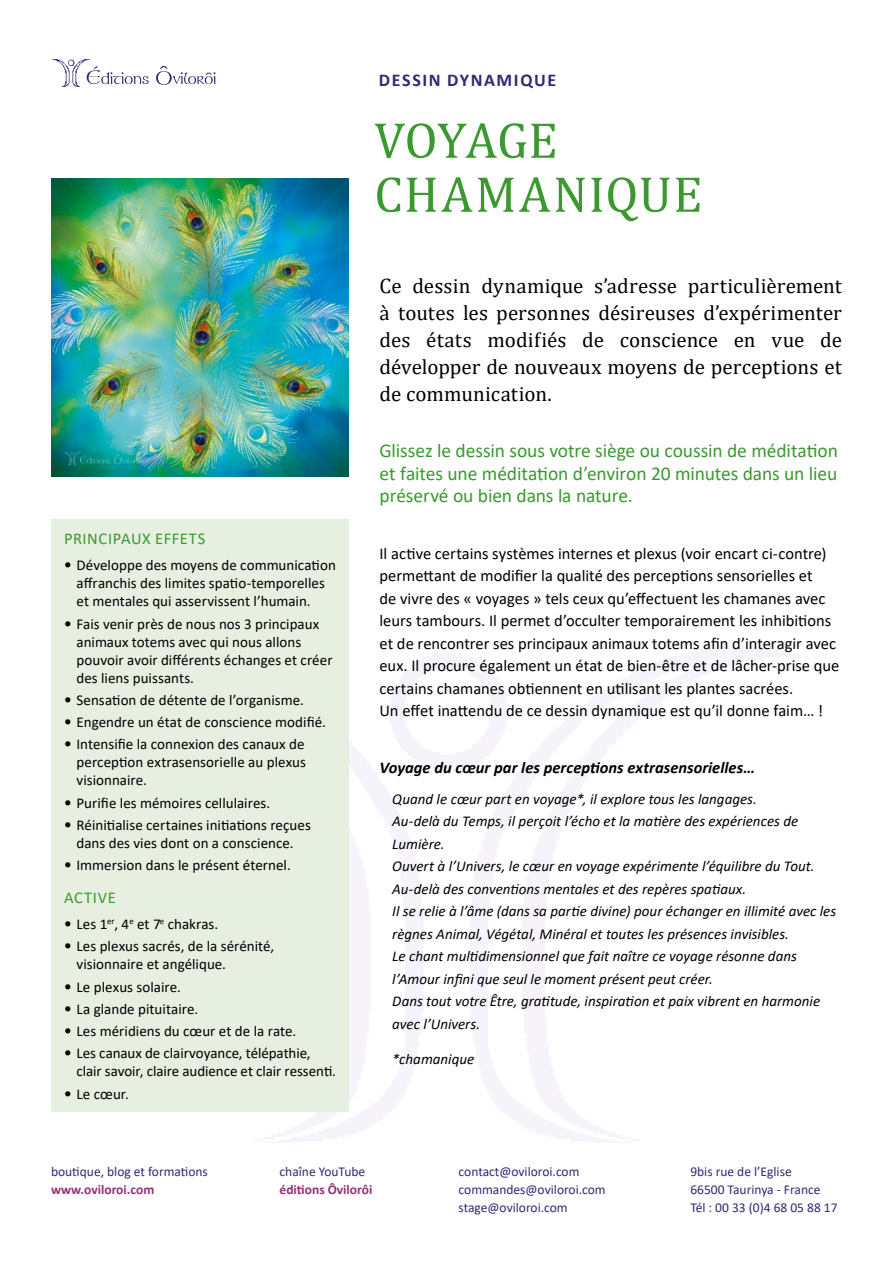
<style>
.page{position:relative;width:893px;height:1263px;background:#fff}
.page>*{position:absolute;margin:0;border:0;box-sizing:border-box;transform-origin:0 0}
.t1{font:51px/54px "Cambria";letter-spacing:.01em;color:#3a992f}
.t2{font:21px/27px "Cambria";letter-spacing:-.005em;color:#000;text-align:justify}
.t3{font:19.5px/22.5px "Calibri";letter-spacing:-.01em;color:#3a992f;text-align:justify}
.t4{font:700 18px "Calibri";letter-spacing:.09em;color:#312a74}
.t5{font:16.5px/22.5px "Calibri";color:#000}
.t6{font:italic 700 16.5px "Calibri";color:#000}
.t7{font:16.5px "Calibri";letter-spacing:.035em;color:#3a992f}
.t8{font:15px/18px "Calibri";color:#000}
.t9{font:italic 15px/22.5px "Calibri";color:#000}
.t10{font:13.5px/18px "Calibri";color:#312a74}
.t11{font:700 13.5px "Calibri";color:#913079}
.s1{font-size:16.5px}
</style>
<div class="page">
<svg style="left:91px;top:66px;width:58px;height:18px"></svg>
<img style="left:55px;top:60px;width:36px;height:26px">
<svg style="left:156px;top:66px;width:60px;height:19px"></svg>
<div style="left:51px;top:519px;width:298px;height:592px;background:#e6efe0"></div>
<img style="left:51px;top:179px;width:298px;height:297px">
<p class="t4" style="left:379px;top:67px;width:179px">DESSIN DYNAMIQUE</p>
<h1 class="t1" style="left:374px;top:113px;width:330px">VOYAGE<br>CHAMANIQUE</h1>
<h2 class="t2" style="left:379px;top:272px;width:464px">Ce dessin dynamique s’adresse particulièrement à toutes les personnes désireuses d’expérimenter des états modifiés de conscience en vue de développer de nouveaux moyens de perceptions et de communication.</h2>
<p class="t7" style="left:64px;top:527px;width:143px">PRINCIPAUX EFFETS</p>
<p class="t8" style="left:77px;top:556px;width:261px;text-indent:-13px"><span class="s1">•</span> Développe des moyens de communication affranchis des limites spatio-temporelles et mentales qui asservissent l’humain.</p>
<p class="t8" style="left:77px;top:614px;width:258px;text-indent:-13px"><span class="s1">•</span> Fais venir près de nous nos 3 principaux animaux totems avec qui nous allons pouvoir avoir différents échanges et créer des liens puissants.</p>
<p class="t8" style="left:64px;top:691px;width:242px"><span class="s1">•</span> Sensation de détente de l’organisme.</p>
<p class="t8" style="left:64px;top:713px;width:264px"><span class="s1">•</span> Engendre un état de conscience modifié.</p>
<p class="t8" style="left:77px;top:735px;width:231px;text-align:justify;text-indent:-13px"><span class="s1">•</span> Intensifie la connexion des canaux de perception extrasensorielle au plexus visionnaire.</p>
<p class="t8" style="left:64px;top:793px;width:208px"><span class="s1">•</span> Purifie les mémoires cellulaires.</p>
<p class="t8" style="left:64px;top:816px;width:249px;text-align:center"><span class="s1">•</span> Réinitialise certaines initiations reçues dans des vies dont on a conscience.</p>
<p class="t8" style="left:64px;top:856px;width:228px"><span class="s1">•</span> Immersion dans le présent éternel.</p>
<p class="t7" style="left:64px;top:885px;width:53px">ACTIVE</p>
<p class="t8" style="left:64px;top:915px;width:156px"><span class="s1">•</span> Les 1<sup>er</sup>, 4<sup>e</sup> et 7<sup>e</sup> chakras.</p>
<p class="t8" style="left:77px;top:937px;width:199px;text-indent:-13px"><span class="s1">•</span> Les plexus sacrés, de la sérénité, visionnaire et angélique.</p>
<p class="t8" style="left:64px;top:977px;width:119px"><span class="s1">•</span> Le plexus solaire.</p>
<p class="t8" style="left:64px;top:999px;width:136px"><span class="s1">•</span> La glande pituitaire.</p>
<p class="t8" style="left:64px;top:1022px;width:234px"><span class="s1">•</span> Les méridiens du cœur et de la rate.</p>
<p class="t8" style="left:77px;top:1044px;width:261px;text-indent:-13px"><span class="s1">•</span> Les canaux de clairvoyance, télépathie, clair savoir, claire audience et clair ressenti.</p>
<p class="t8" style="left:64px;top:1084px;width:67px"><span class="s1">•</span> Le cœur.</p>
<h3 class="t3" style="left:379px;top:439px;width:460px">Glissez le dessin sous votre siège ou coussin de méditation et faites une méditation d’environ 20 minutes dans un lieu préservé ou bien dans la nature.</h3>
<p class="t5" style="left:379px;top:542px;width:461px">Il active certains systèmes internes et plexus (voir encart ci-contre) permettant de modifier la qualité des perceptions sensorielles et<br>de vivre des « voyages » tels ceux qu’effectuent les chamanes avec leurs tambours. Il permet d’occulter temporairement les inhibitions et de rencontrer ses principaux animaux totems afin d’interagir avec eux. Il procure également un état de bien-être et de lâcher-prise que certains chamanes obtiennent en utilisant les plantes sacrées.<br>Un effet inattendu de ce dessin dynamique est qu’il donne faim… !</p>
<p class="t6" style="left:379px;top:756px;width:377px">Voyage du cœur par les perceptions extrasensorielles…</p>
<p class="t9" style="left:392px;top:787px;width:445px">Quand le cœur part en voyage*, il explore tous les langages.<br>Au-delà du Temps, il perçoit l’écho et la matière des expériences de Lumière.<br>Ouvert à l’Univers, le cœur en voyage expérimente l’équilibre du Tout.<br>Au-delà des conventions mentales et des repères spatiaux.<br>Il se relie à l’âme (dans sa partie divine) pour échanger en illimité avec les règnes Animal, Végétal, Minéral et toutes les présences invisibles.<br>Le chant multidimensionnel que fait naître ce voyage résonne dans l’Amour infini que seul le moment présent peut créer.<br>Dans tout votre Être, gratitude, inspiration et paix vibrent en harmonie avec l’Univers.</p>
<p class="t9" style="left:392px;top:1047px;width:84px">*chamanique</p>
<p class="t10" style="left:51px;top:1162px;width:158px">boutique, blog et formations</p>
<p class="t11" style="left:51px;top:1180px;width:105px">www.oviloroi.com</p>
<p class="t10" style="left:280px;top:1162px;width:87px">chaîne YouTube</p>
<p class="t11" style="left:280px;top:1180px;width:94px">éditions Ôvilorôi</p>
<p class="t10" style="left:459px;top:1162px;width:149px">contact@oviloroi.com commandes@oviloroi.com stage@oviloroi.com</p>
<p class="t10" style="left:690px;top:1162px;width:149px">9bis rue de l’Eglise<br>66500 Taurinya - France<br>Tél : 00 33 (0)4 68 05 88 17</p>
</div>
